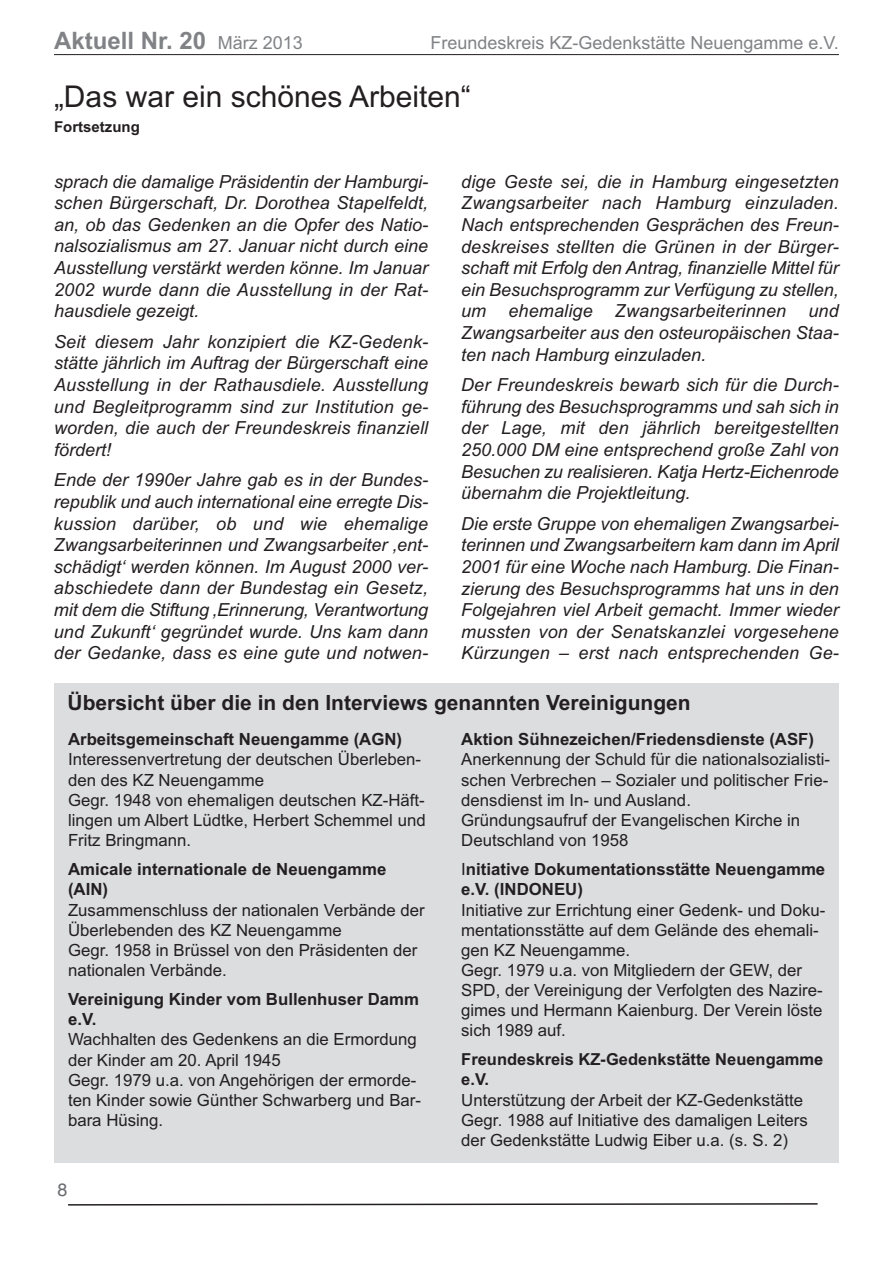
<style>
.page{position:relative;width:893px;height:1263px;background:#fff}
.page>*{position:absolute;margin:0;border:0;box-sizing:border-box;transform-origin:0 0}
.t1{font:30px "Arial";color:#231f20}
.t2{font:24px "Arial Bold MT OTF";color:#808285}
.t3{font:21px "Arial Bold MT OTF";color:#231f20}
.t4{font:italic 18px/21.6px "Arial";letter-spacing:.01em;color:#231f20;text-align:justify}
.t5{font:18px "Arial";color:#808285}
.t6{font:18px "Helvetica";color:#6c6d70}
.t7{font:16.8px/20.1px "Arial";color:#231f20}
.t8{font:16.8px/20.1px "Arial Bold MT OTF";color:#231f20}
.t9{font:16.5px/20px "Arial Bold MT OTF";color:#231f20}
.t10{font:700 15px "Arial";color:#231f20}
.s1{font-family:"Arial";font-size:18px}
.s2{font-family:"Arial"}
</style>
<div class="page">
<div style="left:54px;top:683px;width:785px;height:479px;background:#dcdddf"></div>
<hr style="left:54px;top:54px;width:785px;height:1px;background:#231f20">
<svg style="left:68px;top:1203px;width:750px;height:3px"></svg>
<h2 class="t2" style="left:54px;top:27px;width:250px">Aktuell Nr. 20 <span class="s1">März 2013</span></h2>
<p class="t5" style="left:430px;top:32px;width:410px">Freundeskreis KZ-Gedenkstätte Neuengamme e.V.</p>
<h1 class="t1" style="left:54px;top:79px;width:418px">„Das war ein schönes Arbeiten“</h1>
<p class="t10" style="left:54px;top:118px;width:87px">Fortsetzung</p>
<p class="t4" style="left:54px;top:170px;width:376px">sprach die damalige Präsidentin der Hamburgi&shy;schen Bürgerschaft, Dr. Dorothea Stapelfeldt, an, ob das Gedenken an die Opfer des Natio&shy;nalsozialismus am 27. Januar nicht durch eine Ausstellung verstärkt werden könne. Im Januar 2002 wurde dann die Ausstellung in der Rat&shy;hausdiele gezeigt.</p>
<p class="t4" style="left:54px;top:331px;width:376px">Seit diesem Jahr konzipiert die KZ-Gedenk&shy;stätte jährlich im Auftrag der Bürgerschaft eine Ausstellung in der Rathausdiele. Ausstellung und Begleitprogramm sind zur Institution ge&shy;worden, die auch der Freundeskreis finanziell fördert!</p>
<p class="t4" style="left:54px;top:469px;width:376px">Ende der 1990er Jahre gab es in der Bundes&shy;republik und auch international eine erregte Dis&shy;kussion darüber, ob und wie ehemalige Zwangsarbeiterinnen und Zwangsarbeiter ‚ent&shy;schädigt‘ werden können. Im August 2000 ver&shy;abschiedete dann der Bundestag ein Gesetz, mit dem die Stiftung ‚Erinnerung, Verantwortung und Zukunft‘ gegründet wurde. Uns kam dann der Gedanke, dass es eine gute und notwen-</p>
<p class="t4" style="left:461px;top:171px;width:379px">dige Geste sei, die in Hamburg eingesetzten Zwangsarbeiter nach Hamburg einzuladen.<br>Nach entsprechenden Gesprächen des Freun&shy;deskreises stellten die Grünen in der Bürger&shy;schaft mit Erfolg den Antrag, finanzielle Mittel für ein Besuchsprogramm zur Verfügung zu stellen, um ehemalige Zwangsarbeiterinnen und Zwangsarbeiter aus den osteuropäischen Staa&shy;ten nach Hamburg einzuladen.</p>
<p class="t4" style="left:461px;top:374px;width:379px">Der Freundeskreis bewarb sich für die Durch&shy;führung des Besuchsprogramms und sah sich in der Lage, mit den jährlich bereitgestellten 250.000 DM eine entsprechend große Zahl von Besuchen zu realisieren. Katja Hertz-Eichenrode übernahm die Projektleitung.</p>
<p class="t4" style="left:461px;top:513px;width:379px">Die erste Gruppe von ehemaligen Zwangsarbei&shy;terinnen und Zwangsarbeitern kam dann im April 2001 für eine Woche nach Hamburg. Die Finan&shy;zierung des Besuchsprogramms hat uns in den Folgejahren viel Arbeit gemacht. Immer wieder mussten von der Senatskanzlei vorgesehene Kürzungen – erst nach entsprechenden Ge-</p>
<p class="t3" style="left:68px;top:690px;width:625px">Übersicht über die in den Interviews genannten Vereinigungen</p>
<p class="t8" style="left:68px;top:729px;width:336px">Arbeitsgemeinschaft Neuengamme (AGN)</p>
<p class="t7" style="left:68px;top:749px;width:359px">Interessenvertretung der deutschen Überleben&shy;den des KZ Neuengamme<br>Gegr. 1948 von ehemaligen deutschen KZ-Häft&shy;lingen um Albert Lüdtke, Herbert Schemmel und Fritz Bringmann.</p>
<p class="t8" style="left:68px;top:859px;width:320px">Amicale internationale de Neuengamme (AIN)</p>
<p class="t7" style="left:68px;top:900px;width:358px">Zusammenschluss der nationalen Verbände der Überlebenden des KZ Neuengamme<br>Gegr. 1958 in Brüssel von den Präsidenten der nationalen Verbände.</p>
<p class="t8" style="left:68px;top:989px;width:352px">Vereinigung Kinder vom Bullenhuser Damm e.V.</p>
<p class="t7" style="left:68px;top:1030px;width:355px">Wachhalten des Gedenkens an die Ermordung der Kinder am 20. April 1945<br>Gegr. 1979 u.a. von Angehörigen der ermorde&shy;ten Kinder sowie Günther Schwarberg und Bar&shy;bara Hüsing.</p>
<p class="t6" style="left:58px;top:1179px;width:12px">8</p>
<p class="t8" style="left:461px;top:729px;width:354px">Aktion Sühnezeichen/Friedensdienste (ASF)</p>
<p class="t7" style="left:461px;top:749px;width:370px">Anerkennung der Schuld für die nationalsozialisti&shy;schen Verbrechen – Sozialer und politischer Frie&shy;densdienst im In- und Ausland.<br>Gründungsaufruf der Evangelischen Kirche in Deutschland von 1958</p>
<p class="t8" style="left:461px;top:859px;width:366px"><span class="s2">I</span>nitiative Dokumentationsstätte Neuengamme e.V. (INDONEU)</p>
<p class="t7" style="left:461px;top:900px;width:366px">Initiative zur Errichtung einer Gedenk- und Doku&shy;mentationsstätte auf dem Gelände des ehemali&shy;gen KZ Neuengamme.<br>Gegr. 1979 u.a. von Mitgliedern der GEW, der SPD, der Vereinigung der Verfolgten des Nazire&shy;gimes und Hermann Kaienburg. Der Verein löste sich 1989 auf.</p>
<p class="t9" style="left:461px;top:1050px;width:364px">Freundeskreis KZ-Gedenkstätte Neuengamme e.V.</p>
<p class="t7" style="left:461px;top:1090px;width:348px">Unterstützung der Arbeit der KZ-Gedenkstätte<br>Gegr. 1988 auf Initiative des damaligen Leiters der Gedenkstätte Ludwig Eiber u.a. (s. S. 2)</p>
</div>
